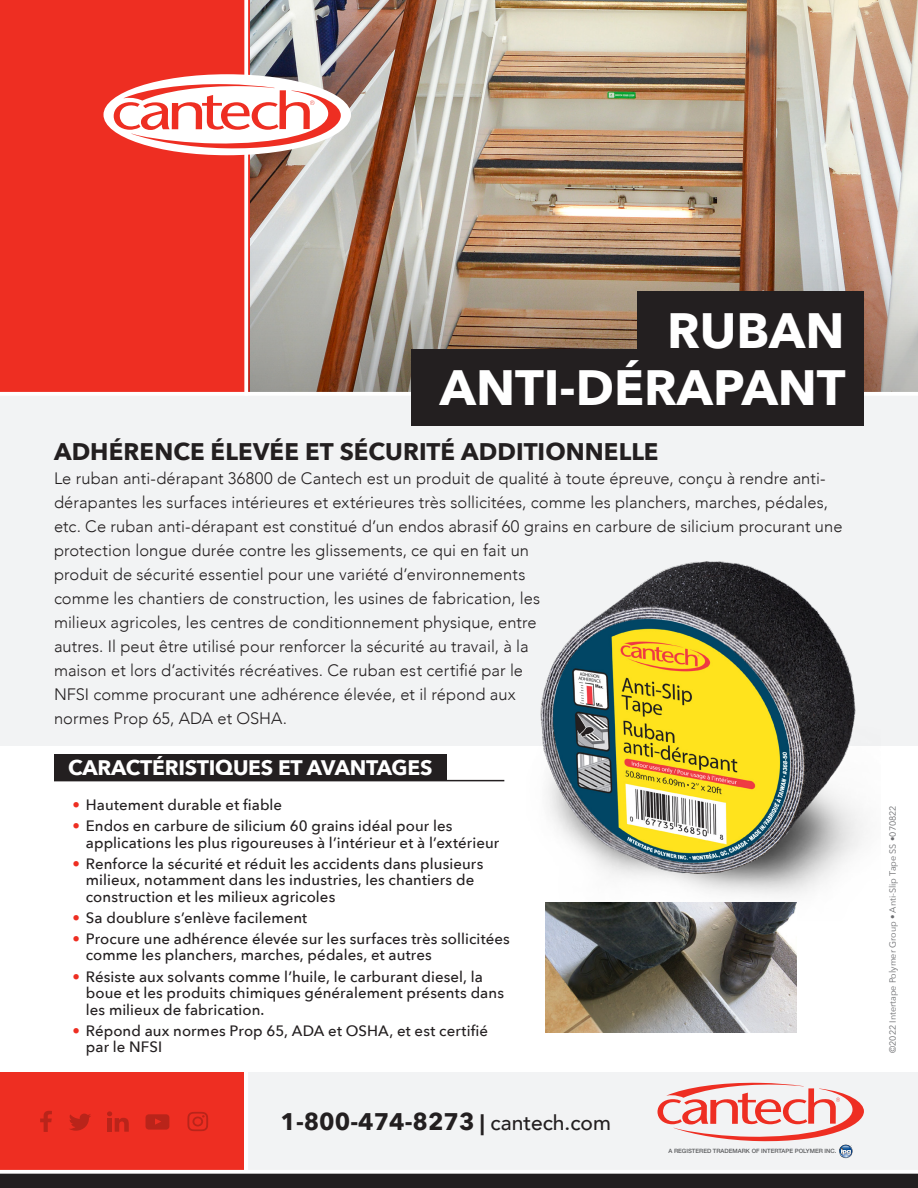
<style>
.page{position:relative;width:918px;height:1188px;background:#fff}
.page>*{position:absolute;margin:0;border:0;box-sizing:border-box;transform-origin:0 0}
.t1{font:700 49.5px "Avenir Next";color:#fff}
.t2{font:700 24px "Avenir Next";color:#231f20}
.t3{font:700 21px "Avenir Next";letter-spacing:-.01em;color:#fff}
.t4{font:300 16.5px/24px "Avenir";letter-spacing:.005em;color:#231f20}
.t5{font:500 15px/16.5px "Avenir Next";letter-spacing:.005em;color:#231f20}
.t6{font:9px "Avenir Next";color:#6c6d70}
.t7{font:500 5.85px "Helvetica Neue";color:#57585a}
.s1{color:#ee2e22}
.s2{font-size:21px}
.s3{font-family:"Avenir";font-weight:500;font-size:21px}
</style>
<div class="page">
<div style="left:0;top:0;width:282px;height:394px;background:#ee2e22"></div>
<img style="left:251px;top:0;width:667px;height:245px">
<div style="left:0;top:396px;width:918px;height:350px;background:#f2f3f4"></div>
<img style="left:248px;top:245px;width:670px;height:147px">
<hr style="left:0;top:392px;width:918px;height:4px;background:#fff">
<hr style="left:54px;top:780px;width:450px;height:1px;background:#231f20">
<svg style="left:244px;top:0;width:4px;height:392px"></svg>
<div style="left:412px;top:349px;width:452px;height:76px;background:#231f20"></div>
<div style="left:104px;top:74px;width:247px;height:81px;background:#fff;border-radius:50%"></div>
<svg style="left:114px;top:83px;width:227px;height:67px"></svg>
<img style="left:540px;top:561px;width:324px;height:344px">
<img style="left:545px;top:903px;width:251px;height:129px">
<div style="left:638px;top:292px;width:226px;height:69px;background:#231f20"></div>
<div style="left:54px;top:754px;width:392px;height:27px;background:#231f20"></div>
<div style="left:248px;top:1072px;width:670px;height:98px;background:#f2f3f4"></div>
<div style="left:0;top:1072px;width:244px;height:98px;background:#ee2e22"></div>
<svg style="left:40px;top:1111px;width:12px;height:21px"></svg>
<svg style="left:107px;top:1111px;width:22px;height:21px"></svg>
<svg style="left:146px;top:1114px;width:23px;height:16px"></svg>
<svg style="left:69px;top:1114px;width:22px;height:17px"></svg>
<svg style="left:187px;top:1112px;width:21px;height:19px"></svg>
<svg style="left:0;top:1169px;width:918px;height:19px"></svg>
<svg style="left:657px;top:1082px;width:207px;height:77px"></svg>
<p class="t1" style="left:667px;top:287px;width:179px">RUBAN</p>
<p class="t1" style="left:440px;top:344px;width:407px">ANTI-DÉRAPANT</p>
<p class="t2" style="left:54px;top:431px;width:606px">ADHÉRENCE ÉLEVÉE ET SÉCURITÉ ADDITIONNELLE</p>
<p class="t4" style="left:54px;top:467px;width:790px">Le ruban anti-dérapant 36800 de Cantech est un produit de qualité à toute épreuve, conçu à rendre anti&shy;dérapantes les surfaces intérieures et extérieures très sollicitées, comme les planchers, marches, pédales, etc. Ce ruban anti-dérapant est constitué d’un endos abrasif 60 grains en carbure de silicium procurant une protection longue durée contre les glissements, ce qui en fait un<br>produit de sécurité essentiel pour une variété d’environnements<br>comme les chantiers de construction, les usines de fabrication, les<br>milieux agricoles, les centres de conditionnement physique, entre<br>autres. Il peut être utilisé pour renforcer la sécurité au travail, à la<br>maison et lors d’activités récréatives. Ce ruban est certifié par le<br>NFSI comme procurant une adhérence élevée, et il répond aux<br>normes Prop 65, ADA et OSHA.</p>
<p class="t3" style="left:68px;top:750px;width:366px">CARACTÉRISTIQUES ET AVANTAGES</p>
<p class="t5" style="left:72px;top:796px;width:211px"><span class="s1">•</span> Hautement durable et fiable</p>
<p class="t5" style="left:86px;top:817px;width:415px;text-indent:-14px"><span class="s1">•</span> Endos en carbure de silicium 60 grains idéal pour les applications les plus rigoureuses à l’intérieur et à l’extérieur</p>
<p class="t5" style="left:86px;top:855px;width:399px;text-indent:-14px"><span class="s1">•</span> Renforce la sécurité et réduit les accidents dans plusieurs milieux, notamment dans les industries, les chantiers de construction et les milieux agricoles</p>
<p class="t5" style="left:72px;top:909px;width:236px"><span class="s1">•</span> Sa doublure s’enlève facilement</p>
<p class="t5" style="left:86px;top:930px;width:426px;text-indent:-14px"><span class="s1">•</span> Procure une adhérence élevée sur les surfaces très sollicitées comme les planchers, marches, pédales, et autres</p>
<p class="t5" style="left:86px;top:968px;width:420px;text-indent:-14px"><span class="s1">•</span> Résiste aux solvants comme l’huile, le carburant diesel, la boue et les produits chimiques généralement présents dans les milieux de fabrication.</p>
<p class="t5" style="left:86px;top:1022px;width:404px;text-indent:-14px"><span class="s1">•</span> Répond aux normes Prop 65, ADA et OSHA, et est certifié par le NFSI</p>
<h2 class="t2" style="left:280px;top:1101px;width:332px">1-800-474-8273 <span class="s2">|</span> <span class="s3">cantech.com</span></h2>
<p class="t7" style="left:668px;top:1148px;width:169px">A REGISTERED TRADEMARK OF INTERTAPE POLYMER INC.</p>
<p class="t6" style="left:885px;top:1053px;width:249px;rotate:-90deg">©2022 Intertape Polymer Group • Anti-Slip Tape SS •070822</p>
</div>
